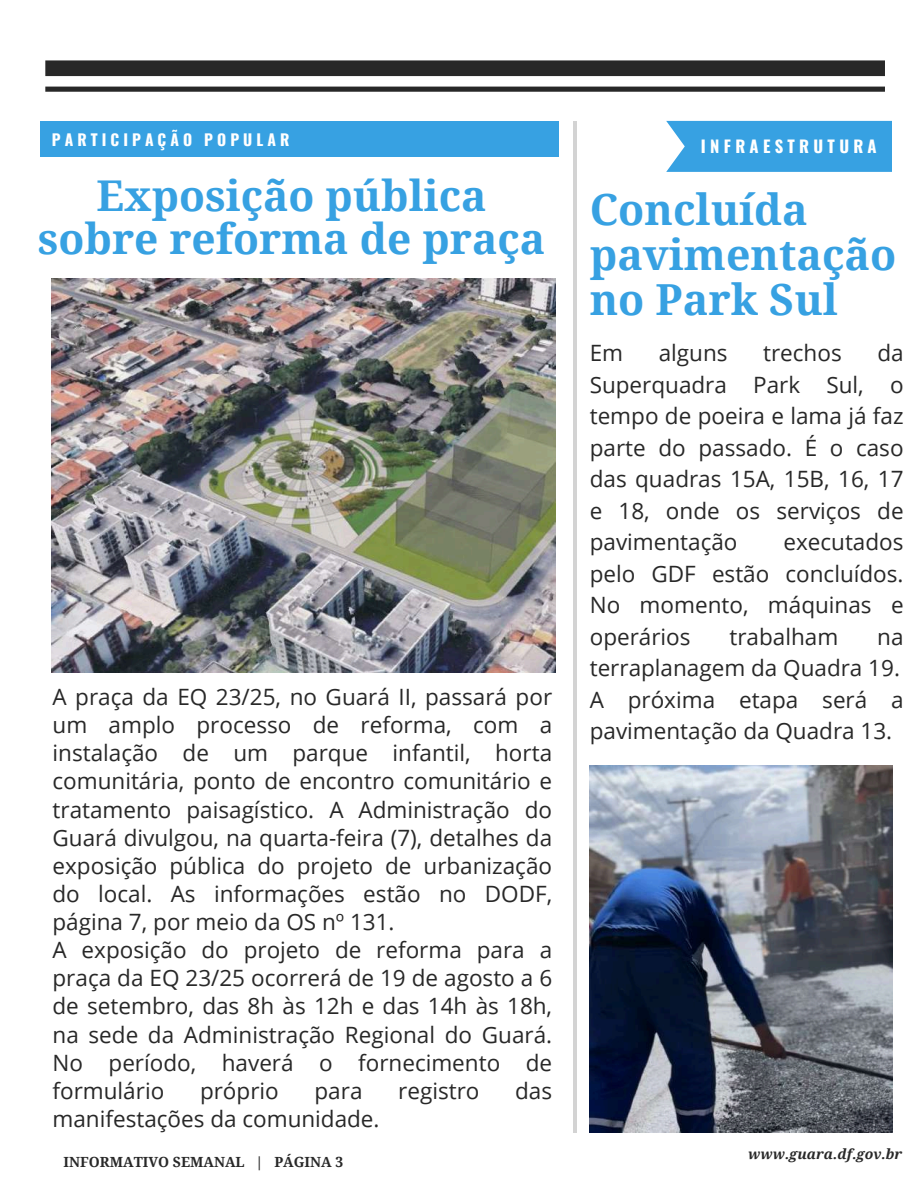
<style>
.page{position:relative;width:918px;height:1188px;background:#fff}
.page>*{position:absolute;margin:0;border:0;box-sizing:border-box;transform-origin:0 0}
.t1{font:700 42.75px/45.2px "Droid Serif";color:#37a1e2}
.t2{font:700 42.45px/42.8px "Droid Serif";color:#37a1e2;text-align:center}
.t3{font:22.5px/28.2px "Open Sans";color:#282828}
.t4{font:700 16.65px "Oswald";letter-spacing:.26em;color:#fff}
.t5{font:700 15.6px "Oswald";letter-spacing:.26em;color:#fff}
.t6{font:700 13.95px "Droid Serif";color:#282828}
.t7{font:italic 700 13.95px "Droid Serif";color:#282828}
</style>
<div class="page">
<div style="left:40px;top:121px;width:519px;height:36px;background:#37a1e2"></div>
<hr style="left:573px;top:121px;width:4px;height:1011px;background:#d3d3d3">
<img style="left:52px;top:279px;width:504px;height:393px">
<svg style="left:45px;top:60px;width:840px;height:32px"></svg>
<div style="left:666px;top:121px;width:226px;height:51px;background:#37a1e2"></div>
<img style="left:590px;top:766px;width:302px;height:367px">
<p class="t5" style="left:52px;top:127px;width:239px">PARTICIPAÇÃO POPULAR</p>
<h2 class="t2" style="left:38px;top:175px;width:509px">Exposição pública sobre reforma de praça</h2>
<p class="t3" style="left:53px;top:682px;width:501px">A praça da EQ 23/25, no Guará II, passará por um amplo processo de reforma, com a instalação de um parque infantil, horta comunitária, ponto de encontro comunitário e tratamento paisagístico. A Administração do Guará divulgou, na quarta-feira (7), detalhes da exposição pública do projeto de urbanização do local. As informações estão no DODF, página 7, por meio da OS nº 131.<br>A exposição do projeto de reforma para a praça da EQ 23/25 ocorrerá de 19 de agosto a 6 de setembro, das 8h às 12h e das 14h às 18h, na sede da Administração Regional do Guará.<br>No período, haverá o fornecimento de formulário</p>
<p class="t3" style="left:200px;top:1076px;width:80px">próprio</p>
<p class="t3" style="left:315px;top:1076px;width:49px">para</p>
<p class="t3" style="left:398px;top:1076px;width:83px">registro</p>
<p class="t3" style="left:515px;top:1076px;width:39px">das</p>
<p class="t3" style="left:53px;top:1104px;width:329px">manifestações da comunidade.</p>
<p class="t4" style="left:701px;top:133px;width:177px">INFRAESTRUTURA</p>
<h1 class="t1" style="left:590px;top:188px;width:308px">Concluída pavimentação no Park Sul</h1>
<p class="t3" style="left:590px;top:337px;width:315px;line-height:31.5px;text-align:justify;text-indent:288px">da Superquadra Park Sul, o tempo de poeira e lama já faz parte do passado. É o caso das quadras 15A, 15B, 16, 17 e 18, onde os serviços de pavimentação</p>
<p class="t3" style="left:590px;top:339px;width:35px">Em</p>
<p class="t3" style="left:659px;top:339px;width:70px">alguns</p>
<p class="t3" style="left:763px;top:339px;width:80px">trechos</p>
<p class="t3" style="left:590px;top:526px;width:315px;line-height:31.5px;text-align:justify;text-indent:194px">executados pelo GDF estão concluídos.<br>No momento, máquinas e operários</p>
<p class="t3" style="left:730px;top:622px;width:110px">trabalham</p>
<p class="t3" style="left:590px;top:620px;width:315px;line-height:31.5px;text-indent:288px">na terraplanagem da Quadra 19.<br>A próxima etapa será a pavimentação da Quadra 13.</p>
<p class="t6" style="left:64px;top:1154px;width:281px">INFORMATIVO SEMANAL | PÁGINA 3</p>
<p class="t7" style="left:748px;top:1147px;width:155px">www.guara.df.gov.br</p>
</div>
